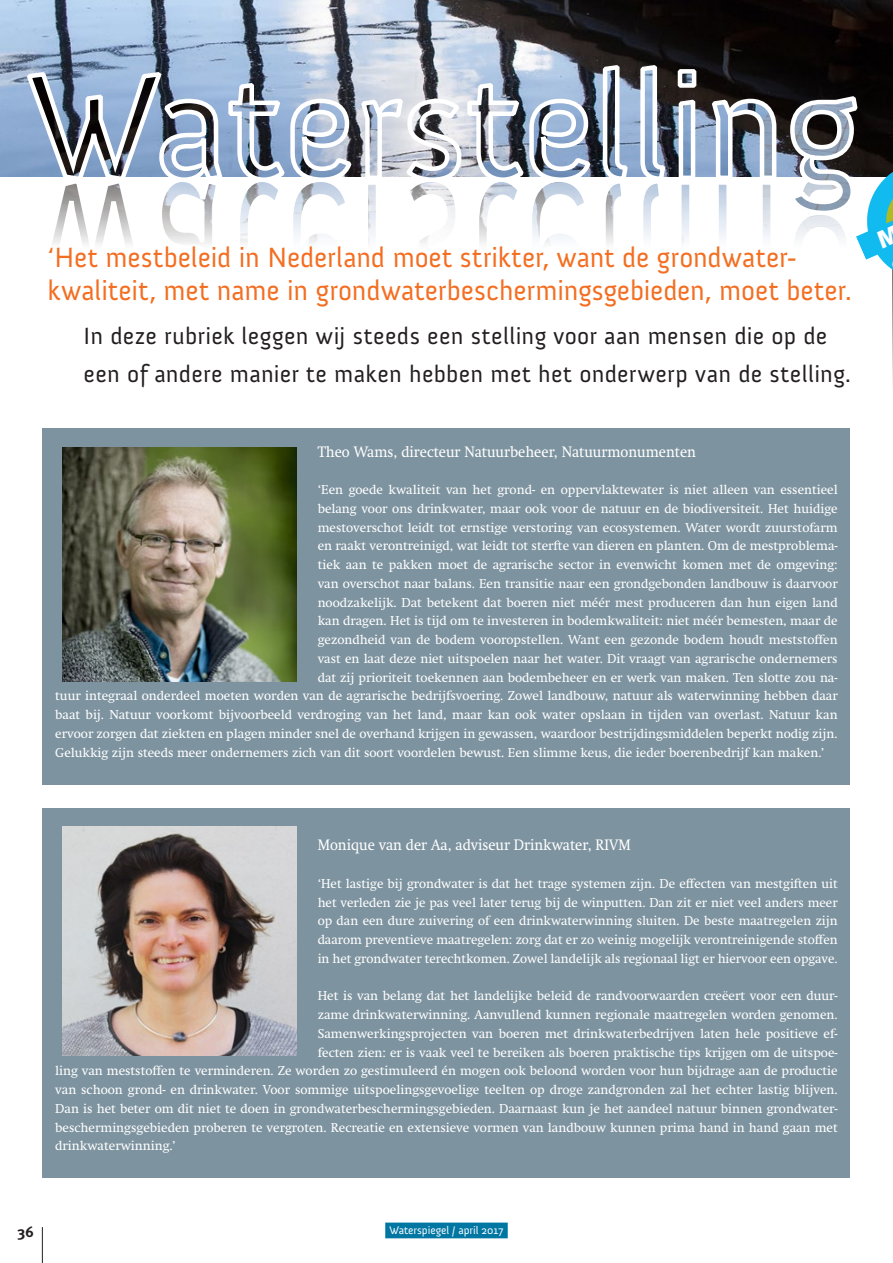
<style>
.page{position:relative;width:893px;height:1263px;background:#fff}
.page>*{position:absolute;margin:0;border:0;box-sizing:border-box;transform-origin:0 0}
.t1{font:28.5px/33px "Anivers";color:#f36e21}
.t2{font:24px/37.5px "Anivers";letter-spacing:.015em;color:#231f20}
.t3{font:15px "Swift";color:#fff;scale:.94 1}
.t4{font:700 15px "Meta Plus";color:#231f20}
.t5{font:12.75px/18.8px "Swift";color:#fff;text-align:justify}
.t6{font:11.25px "Anivers";color:#fff}
</style>
<div class="page">
<hr style="left:42px;top:1227px;width:1px;height:36px;background:#231f20">
<div style="left:385px;top:1222px;width:123px;height:16px;background:#0076a3"></div>
<img style="left:892px;top:303px;width:1px;height:81px">
<svg style="left:52px;top:217px;width:793px;height:27px"></svg>
<img style="left:0;top:0;width:893px;height:177px">
<svg style="left:24px;top:63px;width:836px;height:154px"></svg>
<div style="left:43px;top:809px;width:807px;height:369px;background:#7d939f"></div>
<img style="left:63px;top:827px;width:233px;height:228px">
<div style="left:43px;top:428px;width:807px;height:356px;background:#7d939f"></div>
<img style="left:63px;top:448px;width:233px;height:234px">
<svg style="left:845px;top:171px;width:48px;height:132px"></svg>
<h1 class="t1" style="left:48px;top:242px;width:806px">‘Het mestbeleid in Nederland moet strikter, want de grondwater&shy;kwaliteit, met name in grondwaterbeschermingsgebieden, moet beter.</h1>
<h2 class="t2" style="left:84px;top:318px;width:769px">In deze rubriek leggen wij steeds een stelling voor aan mensen die op de een of andere manier te maken hebben met het onderwerp van de stelling.</h2>
<p class="t3" style="left:318px;top:443px;width:404px">Theo Wams, directeur Natuurbeheer, Natuurmonumenten</p>
<p class="t5" style="left:318px;top:480px;width:522px">‘Een goede kwaliteit van het grond- en oppervlaktewater is niet alleen van essentieel</p>
<p class="t5" style="left:318px;top:499px;width:522px">belang voor ons drinkwater, maar ook voor de natuur en de biodiversiteit. Het huidige</p>
<p class="t5" style="left:318px;top:518px;width:521px">mestoverschot leidt tot ernstige verstoring van ecosystemen. Water wordt zuurstofarm</p>
<p class="t5" style="left:318px;top:537px;width:521px">en raakt verontreinigd, wat leidt tot sterfte van dieren en planten. Om de mestproblema-</p>
<p class="t5" style="left:318px;top:555px;width:522px">tiek aan te pakken moet de agrarische sector in evenwicht komen met de omgeving:</p>
<p class="t5" style="left:318px;top:574px;width:522px">van overschot naar balans. Een transitie naar een grondgebonden landbouw is daarvoor</p>
<p class="t5" style="left:318px;top:593px;width:522px">noodzakelijk. Dat betekent dat boeren niet méér mest produceren dan hun eigen land</p>
<p class="t5" style="left:318px;top:612px;width:521px">kan dragen. Het is tijd om te investeren in bodemkwaliteit: niet méér bemesten, maar de</p>
<p class="t5" style="left:318px;top:630px;width:521px">gezondheid van de bodem vooropstellen. Want een gezonde bodem houdt meststoffen</p>
<p class="t5" style="left:318px;top:649px;width:521px">vast en laat deze niet uitspoelen naar het water. Dit vraagt van agrarische ondernemers</p>
<p class="t5" style="left:318px;top:668px;width:521px">dat zij prioriteit toekennen aan bodembeheer en er werk van maken. Ten slotte zou na-</p>
<p class="t5" style="left:55px;top:687px;width:784px">tuur integraal onderdeel moeten worden van de agrarische bedrijfsvoering. Zowel landbouw, natuur als waterwinning hebben daar</p>
<p class="t5" style="left:55px;top:705px;width:784px">baat bij. Natuur voorkomt bijvoorbeeld verdroging van het land, maar kan ook water opslaan in tijden van overlast. Natuur kan</p>
<p class="t5" style="left:55px;top:724px;width:784px">ervoor zorgen dat ziekten en plagen minder snel de overhand krijgen in gewassen, waardoor bestrijdingsmiddelen beperkt nodig zijn.</p>
<p class="t5" style="left:55px;top:743px;width:771px">Gelukkig zijn steeds meer ondernemers zich van dit soort voordelen bewust. Een slimme keus, die ieder boerenbedrijf kan maken.’</p>
<p class="t3" style="left:318px;top:837px;width:334px">Monique van der Aa, adviseur Drinkwater, RIVM</p>
<p class="t5" style="left:318px;top:874px;width:522px">‘Het lastige bij grondwater is dat het trage systemen zijn. De effecten van mestgiften uit het verleden zie je pas veel later terug bij de winputten. Dan zit er niet veel anders meer op dan een dure zuivering of een drinkwaterwinning sluiten. De beste maatregelen zijn daarom preventieve maatregelen: zorg dat er zo weinig mogelijk verontreinigende stoffen in het grondwater terechtkomen. Zowel landelijk als regionaal ligt er hiervoor een opgave.</p>
<p class="t5" style="left:318px;top:987px;width:522px">Het is van belang dat het landelijke beleid de randvoorwaarden creëert voor een duur-</p>
<p class="t5" style="left:318px;top:1005px;width:521px">zame drinkwaterwinning. Aanvullend kunnen regionale maatregelen worden genomen.</p>
<p class="t5" style="left:318px;top:1024px;width:522px">Samenwerkingsprojecten van boeren met drinkwaterbedrijven laten hele positieve ef-</p>
<p class="t5" style="left:318px;top:1043px;width:522px">fecten zien: er is vaak veel te bereiken als boeren praktische tips krijgen om de uitspoe-</p>
<p class="t5" style="left:55px;top:1062px;width:784px">ling van meststoffen te verminderen. Ze worden zo gestimuleerd én mogen ook beloond worden voor hun bijdrage aan de productie</p>
<p class="t5" style="left:55px;top:1080px;width:784px">van schoon grond- en drinkwater. Voor sommige uitspoelingsgevoelige teelten op droge zandgronden zal het echter lastig blijven.</p>
<p class="t5" style="left:55px;top:1099px;width:784px">Dan is het beter om dit niet te doen in grondwaterbeschermingsgebieden. Daarnaast kun je het aandeel natuur binnen grondwater-</p>
<p class="t5" style="left:55px;top:1118px;width:784px">beschermingsgebieden proberen te vergroten. Recreatie en extensieve vormen van landbouw kunnen prima hand in hand gaan met</p>
<p class="t5" style="left:55px;top:1137px;width:122px">drinkwaterwinning.’</p>
<p class="t4" style="left:18px;top:1223px;width:18px">36</p>
<p class="t6" style="left:389px;top:1224px;width:115px">Waterspiegel / april 2017</p>
</div>
